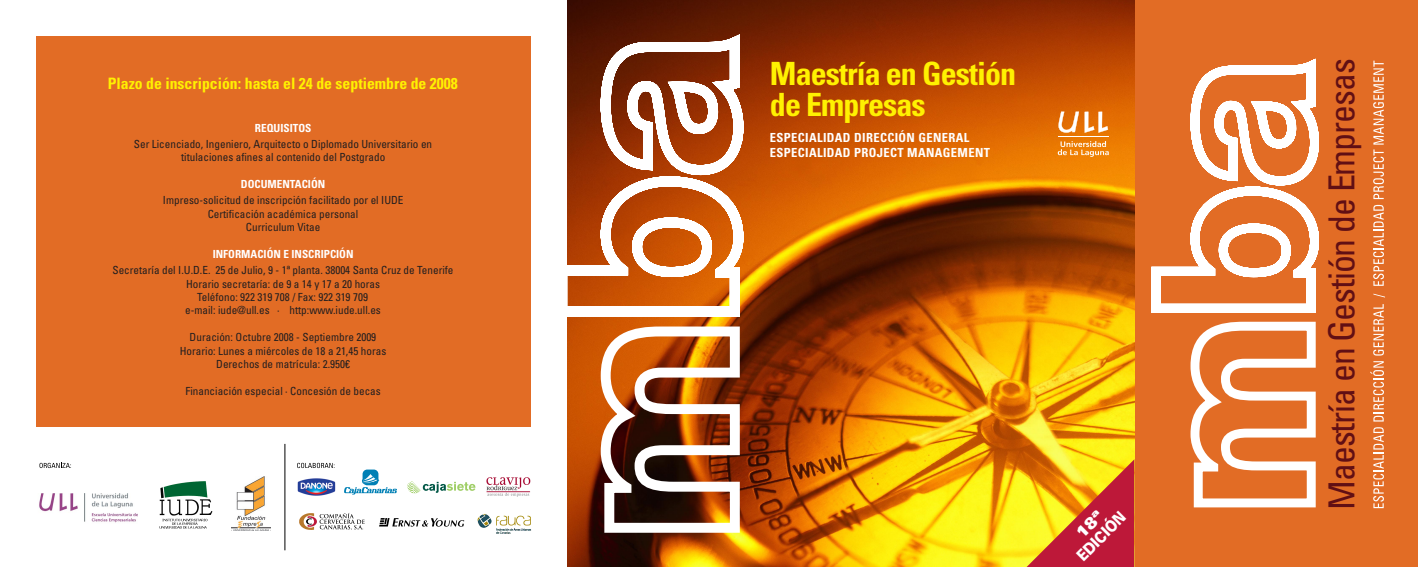
<style>
.page{position:relative;width:1418px;height:567px;background:#fff}
.page>*{position:absolute;margin:0;border:0;box-sizing:border-box;transform-origin:0 0}
.t1{font:condensed 35.9px "Univers LT Std";letter-spacing:-.03em;color:#610f14}
.t2{font:700 condensed 32px "Univers LT Std";letter-spacing:-.03em;color:#fff101}
.t3{font:900 16px/16.8px "Univers LT Std";color:#fff;text-align:center;scale:.84 1}
.t4{font:700 condensed 15.7px "Univers LT Std";color:#fff101}
.t5{font:700 condensed 12.5px/15px "Univers LT Std";letter-spacing:.03em;color:#fff}
.t6{font:condensed 11.2px "Univers LT Std";color:#231f20}
.t7{font:700 condensed 11.2px "Univers LT Std";color:#fff}
.s1{font-family:"Univers LT Std X Black Ex";font-weight:400}
</style>
<div class="page">
<div style="left:36px;top:36px;width:494px;height:390px;background:#e26c25"></div>
<div style="left:1119px;top:0;width:298px;height:567px;background:#e26c25"></div>
<img style="left:567px;top:0;width:567px;height:567px">
<svg style="left:567px;top:26px;width:181px;height:512px"></svg>
<svg style="left:1151px;top:58px;width:168px;height:450px"></svg>
<svg style="left:1370px;top:304px;width:13px;height:204px"></svg>
<svg style="left:1373px;top:294px;width:11px;height:4px"></svg>
<svg style="left:1373px;top:205px;width:10px;height:81px"></svg>
<svg style="left:1373px;top:61px;width:10px;height:138px"></svg>
<svg style="left:1058px;top:112px;width:50px;height:21px"></svg>
<hr style="left:1058px;top:136px;width:50px;height:1px;background:#fff">
<svg style="left:1057px;top:141px;width:51px;height:16px"></svg>
<svg style="left:1026px;top:459px;width:108px;height:108px"></svg>
<hr style="left:285px;top:444px;width:1px;height:106px;background:#000">
<svg style="left:39px;top:463px;width:32px;height:5px"></svg>
<img style="left:477px;top:513px;width:54px;height:21px">
<svg style="left:297px;top:463px;width:38px;height:5px"></svg>
<img style="left:297px;top:478px;width:38px;height:18px">
<div style="left:362px;top:470px;width:16px;height:15px;background:#0080b5;border-radius:5px"></div>
<svg style="left:344px;top:473px;width:53px;height:21px"></svg>
<svg style="left:379px;top:518px;width:85px;height:9px"></svg>
<svg style="left:299px;top:513px;width:66px;height:17px"></svg>
<svg style="left:407px;top:481px;width:68px;height:12px"></svg>
<img style="left:159px;top:481px;width:53px;height:48px">
<img style="left:232px;top:476px;width:38px;height:54px">
<img style="left:39px;top:493px;width:98px;height:30px">
<img style="left:486px;top:477px;width:45px;height:20px">
<p class="t4" style="left:108px;top:74px;width:351px">Plazo de inscripción: hasta el 24 de septiembre de 2008</p>
<p class="t7" style="left:255px;top:121px;width:58px">REQUISITOS</p>
<p class="t6" style="left:134px;top:137px;width:300px">Ser Licenciado, Ingeniero, Arquitecto o Diplomado Universitario en</p>
<p class="t6" style="left:181px;top:150px;width:205px">titulaciones afines al contenido del Postgrado</p>
<p class="t7" style="left:241px;top:177px;width:86px">DOCUMENTACIÓN</p>
<p class="t6" style="left:163px;top:193px;width:242px">Impreso-solicitud de inscripción facilitado por el IUDE</p>
<p class="t6" style="left:208px;top:207px;width:152px">Certificación académica personal</p>
<p class="t6" style="left:246px;top:220px;width:76px">Curriculum Vitae</p>
<p class="t7" style="left:213px;top:247px;width:142px">INFORMACIÓN E INSCRIPCIÓN</p>
<p class="t6" style="left:112px;top:263px;width:342px">Secretaría del I.U.D.E. 25 de Julio, 9 - 1ª planta. 38004 Santa Cruz de Tenerife</p>
<p class="t6" style="left:186px;top:276px;width:195px">Horario secretaría: de 9 a 14 y 17 a 20 horas</p>
<p class="t6" style="left:197px;top:290px;width:172px">Teléfono: 922 319 708 / Fax: 922 319 709</p>
<p class="t6" style="left:185px;top:303px;width:197px">e-mail: iude@ull.es · http:www.iude.ull.es</p>
<p class="t6" style="left:190px;top:330px;width:188px">Duración: Octubre 2008 - Septiembre 2009</p>
<p class="t6" style="left:180px;top:343px;width:208px">Horario: Lunes a miércoles de 18 a 21,45 horas</p>
<p class="t6" style="left:216px;top:357px;width:135px">Derechos de matrícula: 2.950€</p>
<p class="t6" style="left:185px;top:384px;width:197px">Financiación especial · Concesión de becas</p>
<p class="t2" style="left:770px;top:54px;width:248px">Maestría en Gestión</p>
<p class="t2" style="left:770px;top:84px;width:157px">de Empresas</p>
<p class="t5" style="left:769px;top:130px;width:222px">ESPECIALIDAD DIRECCIÓN GENERAL<br>ESPECIALIDAD PROJECT MANAGEMENT</p>
<p class="t3" style="left:1061px;top:540px;width:75px;rotate:-45deg"><span class="s1">18ª<br></span>EDICIÓN</p>
<p class="t1" style="left:1318px;top:510px;width:453px;rotate:-90deg">Maestría en Gestión de Empresas</p>
</div>
